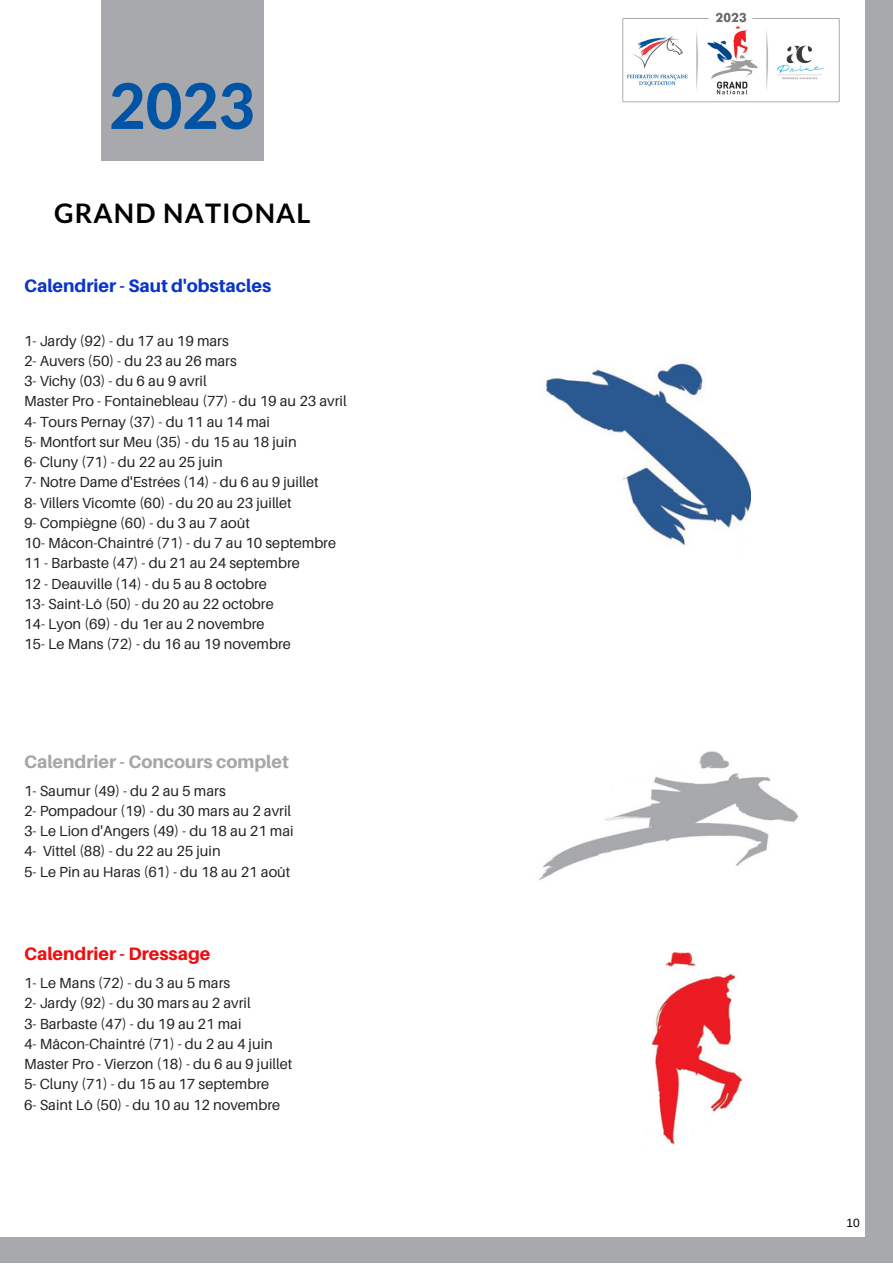
<style>
.page{position:relative;width:893px;height:1264px;background:#fff}
.page>*{position:absolute;margin:0;border:0;box-sizing:border-box;transform-origin:0 0}
.t1{font:800 63px "Lato Latin";color:#0054a5}
.t2{font:700 27px "Lato";letter-spacing:.045em;color:#000}
.t3{font:800 18px "Aileron";color:#a6a6a6}
.t4{font:800 18px "Aileron";color:#0a35cb}
.t5{font:800 18px "Aileron";color:#ed0f0f}
.t6{font:14.55px/20.2px "Aileron";color:#222}
.t7{font:12px "Arimo";color:#000}
</style>
<div class="page">
<div style="left:101px;top:0;width:162px;height:161px;background:#a8a9ad"></div>
<div style="left:865px;top:0;width:27px;height:1262px;background:#a8a9ad"></div>
<div style="left:0;top:1237px;width:892px;height:25px;background:#a8a9ad"></div>
<img style="left:538px;top:751px;width:260px;height:129px">
<img style="left:651px;top:952px;width:92px;height:193px">
<img style="left:622px;top:12px;width:218px;height:91px">
<img style="left:542px;top:363px;width:208px;height:183px">
<h1 class="t1" style="left:109px;top:78px;width:148px">2023</h1>
<h2 class="t2" style="left:54px;top:196px;width:258px">GRAND NATIONAL</h2>
<p class="t4" style="left:24px;top:274px;width:249px">Calendrier - Saut d'obstacles</p>
<p class="t6" style="left:24px;top:330px;width:324px">1- Jardy (92) - du 17 au 19 mars<br>2- Auvers (50) - du 23 au 26 mars<br>3- Vichy (03) - du 6 au 9 avril<br>Master Pro - Fontainebleau (77) - du 19 au 23 avril 4- Tours Pernay (37) - du 11 au 14 mai<br>5- Montfort sur Meu (35) - du 15 au 18 juin<br>6- Cluny (71) - du 22 au 25 juin<br>7- Notre Dame d'Estrées (14) - du 6 au 9 juillet<br>8- Villers Vicomte (60) - du 20 au 23 juillet<br>9- Compiègne (60) - du 3 au 7 août<br>10- Mâcon-Chaintré (71) - du 7 au 10 septembre 11 - Barbaste (47) - du 21 au 24 septembre<br>12 - Deauville (14) - du 5 au 8 octobre<br>13- Saint-Lô (50) - du 20 au 22 octobre<br>14- Lyon (69) - du 1er au 2 novembre<br>15- Le Mans (72) - du 16 au 19 novembre</p>
<p class="t3" style="left:24px;top:750px;width:266px">Calendrier - Concours complet</p>
<p class="t6" style="left:24px;top:780px;width:271px">1- Saumur (49) - du 2 au 5 mars<br>2- Pompadour (19) - du 30 mars au 2 avril 3- Le Lion d'Angers (49) - du 18 au 21 mai 4- Vittel (88) - du 22 au 25 juin<br>5- Le Pin au Haras (61) - du 18 au 21 août</p>
<p class="t5" style="left:24px;top:942px;width:188px">Calendrier - Dressage</p>
<p class="t6" style="left:24px;top:972px;width:270px">1- Le Mans (72) - du 3 au 5 mars<br>2- Jardy (92) - du 30 mars au 2 avril<br>3- Barbaste (47) - du 19 au 21 mai<br>4- Mâcon-Chaintré (71) - du 2 au 4 juin Master Pro - Vierzon (18) - du 6 au 9 juillet 5- Cluny (71) - du 15 au 17 septembre<br>6- Saint Lô (50) - du 10 au 12 novembre</p>
<p class="t7" style="left:846px;top:1216px;width:15px">10</p>
</div>
